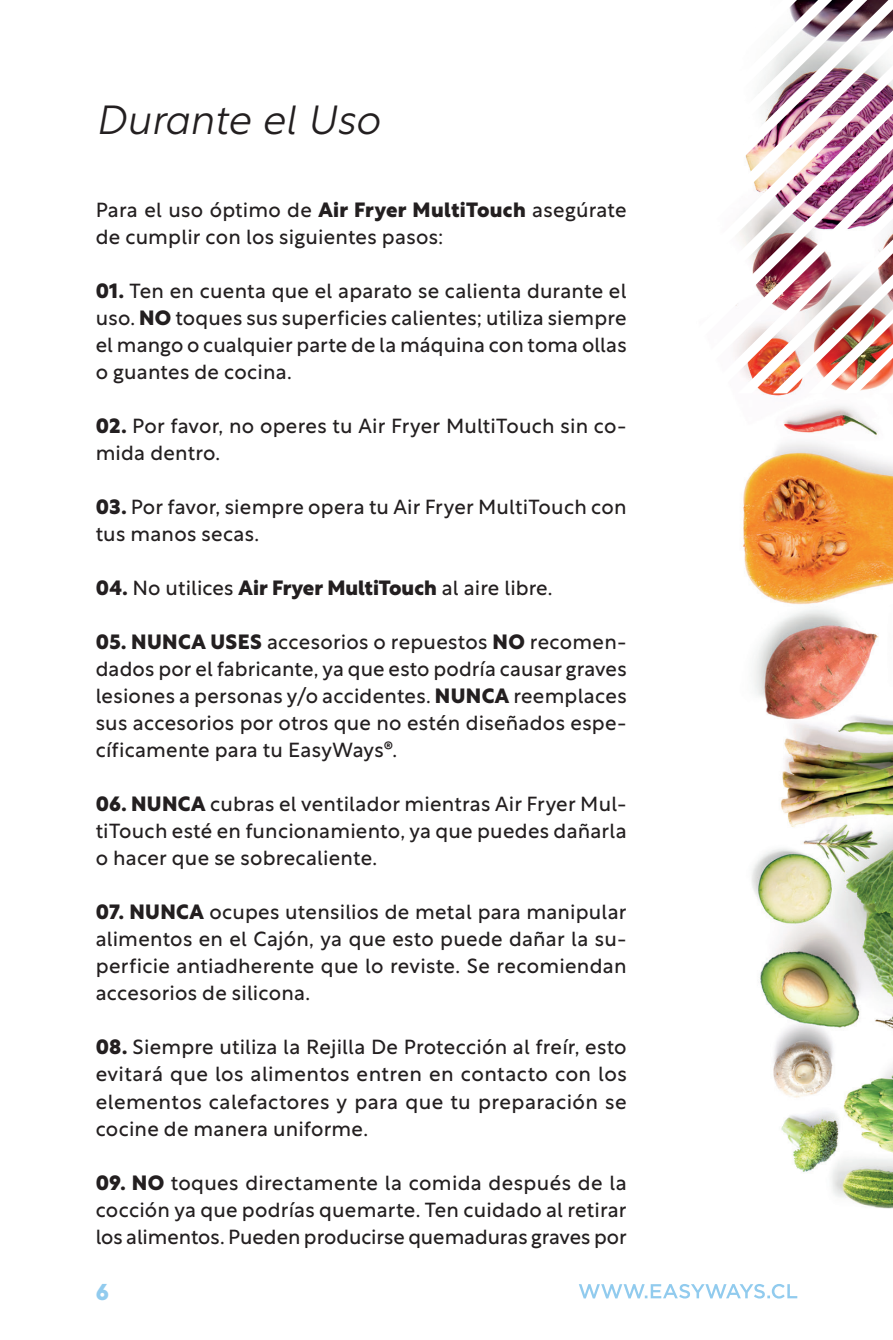
<style>
.page{position:relative;width:893px;height:1340px;background:#fff}
.page>*{position:absolute;margin:0;border:0;box-sizing:border-box;transform-origin:0 0}
.t1{font:italic 300 40.5px "Rustica";color:#231f20}
.t2{font:700 22.5px "Rustica";color:#91cbee}
.t3{font:20.25px/27px "Rustica";letter-spacing:.01em;color:#231f20;text-align:justify}
.s1{font-weight:800}
</style>
<div class="page">
<svg style="left:579px;top:1284px;width:218px;height:14px"></svg>
<img style="left:743px;top:393px;width:150px;height:816px">
<svg style="left:741px;top:362px;width:152px;height:31px"></svg>
<img style="left:735px;top:327px;width:158px;height:35px">
<svg style="left:735px;top:292px;width:158px;height:35px"></svg>
<img style="left:750px;top:258px;width:143px;height:34px">
<img style="left:739px;top:0;width:154px;height:258px">
<img style="left:739px;top:0;width:128px;height:223px">
<img style="left:739px;top:0;width:93px;height:188px">
<h1 class="t1" style="left:96px;top:84px;width:285px">Durante el Uso</h1>
<p class="t3" style="left:96px;top:194px;width:532px">Para el uso óptimo de <span class="s1">Air Fryer MultiTouch</span> asegúrate de cumplir con los siguientes pasos:</p>
<p class="t3" style="left:96px;top:275px;width:532px"><span class="s1">01.</span> Ten en cuenta que el aparato se calienta durante el uso. <span class="s1">NO</span> toques sus superficies calientes; utiliza siempre el mango o cualquier parte de la máquina con toma ollas o guantes de cocina.</p>
<p class="t3" style="left:96px;top:410px;width:532px"><span class="s1">02.</span> Por favor, no operes tu Air Fryer MultiTouch sin co&shy;mida dentro.</p>
<p class="t3" style="left:96px;top:491px;width:532px"><span class="s1">03.</span> Por favor, siempre opera tu Air Fryer MultiTouch con tus manos secas.</p>
<p class="t3" style="left:96px;top:572px;width:458px"><span class="s1">04.</span> No utilices <span class="s1">Air Fryer MultiTouch</span> al aire libre.</p>
<p class="t3" style="left:96px;top:626px;width:532px"><span class="s1">05. NUNCA USES</span> accesorios o repuestos <span class="s1">NO</span> recomen&shy;dados por el fabricante, ya que esto podría causar graves lesiones a personas y/o accidentes. <span class="s1">NUNCA</span> reemplaces sus accesorios por otros que no estén diseñados espe&shy;cíficamente para tu EasyWays®.</p>
<p class="t3" style="left:96px;top:788px;width:532px"><span class="s1">06. NUNCA</span> cubras el ventilador mientras Air Fryer Mul&shy;tiTouch esté en funcionamiento, ya que puedes dañarla o hacer que se sobrecaliente.</p>
<p class="t3" style="left:96px;top:896px;width:532px"><span class="s1">07. NUNCA</span> ocupes utensilios de metal para manipular alimentos en el Cajón, ya que esto puede dañar la su&shy;perficie antiadherente que lo reviste. Se recomiendan accesorios de silicona.</p>
<p class="t3" style="left:96px;top:1031px;width:533px"><span class="s1">08.</span> Siempre utiliza la Rejilla De Protección al freír, esto evitará que los alimentos entren en contacto con los elementos calefactores y para que tu preparación se cocine de manera uniforme.</p>
<p class="t3" style="left:96px;top:1166px;width:532px"><span class="s1">09. NO</span> toques directamente la comida después de la cocción ya que podrías quemarte. Ten cuidado al retirar los alimentos. Pueden producirse quemaduras graves por</p>
<p class="t2" style="left:96px;top:1271px;width:15px">6</p>
</div>
